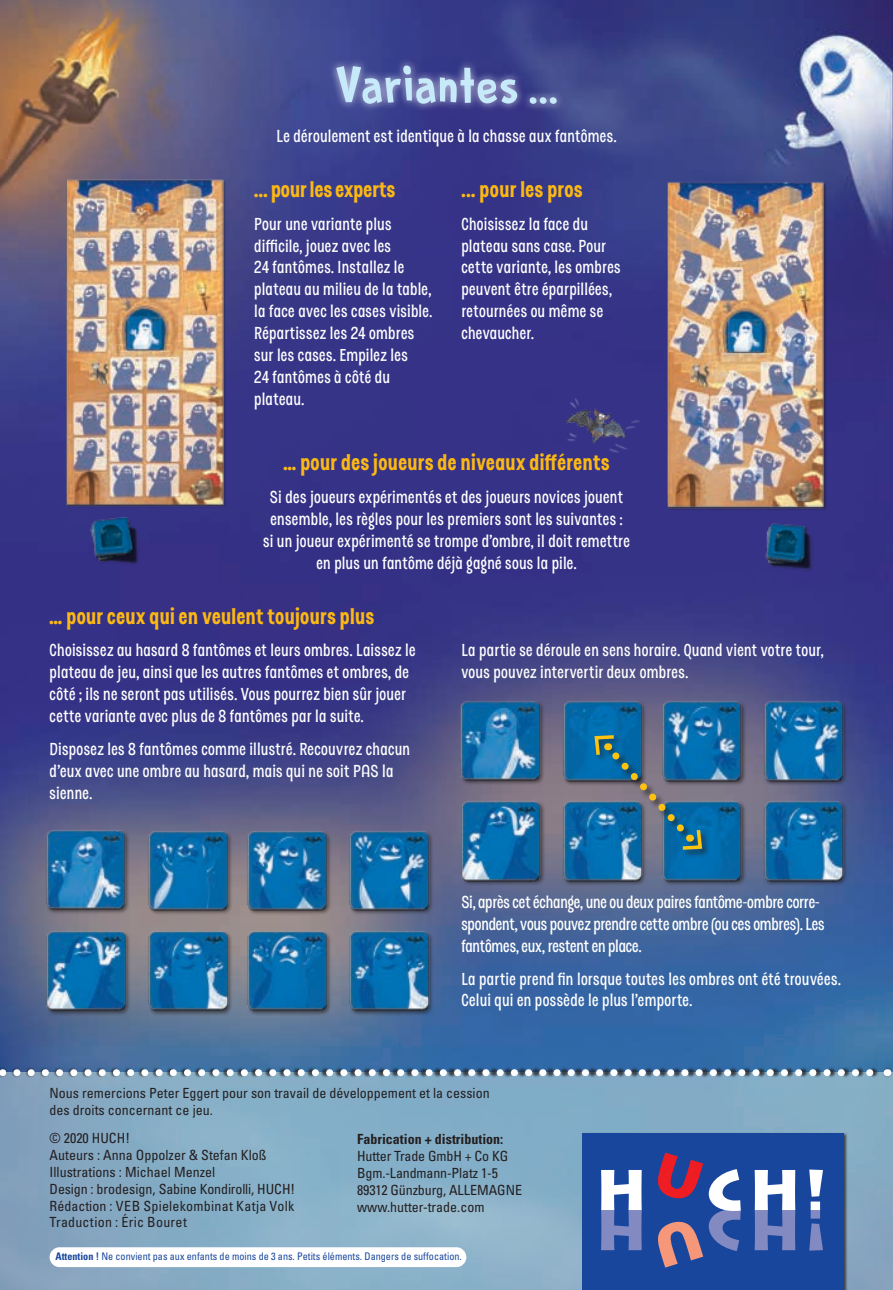
<style>
.page{position:relative;width:893px;height:1290px;background:#fff}
.page>*{position:absolute;margin:0;border:0;box-sizing:border-box;transform-origin:0 0}
.t1{font:52.5px "Prince Frog";letter-spacing:.01em;color:#c6eafa}
.t2{font:900 24.5px "D Sert Alt";letter-spacing:.02em;color:#fcb814}
.t3{font:600 19.25px/21.9px "D Sert Alt";letter-spacing:.015em;color:#fff}
.t4{font:600 19.25px/21.9px "D Sert Alt";letter-spacing:-.01em;color:#fff}
.t5{font:condensed 14px/16.8px "Univers";color:#231f20}
.t6{font:700 condensed 14px "Univers";color:#231f20}
.t7{font:condensed 10.5px "Univers";color:#18469d}
.s1{font-weight:700}
</style>
<div class="page">
<img style="left:0;top:0;width:878px;height:1067px">
<img style="left:878px;top:0;width:15px;height:1072px">
<svg style="left:0;top:1072px;width:893px;height:218px;background:#86acc5"></svg>
<div style="left:460px;top:700px;width:85px;height:86px;background:#231f20;opacity:.6"></div>
<img style="left:459px;top:698px;width:83px;height:83px">
<div style="left:460px;top:801px;width:85px;height:86px;background:#231f20;opacity:.6"></div>
<img style="left:459px;top:799px;width:84px;height:83px">
<div style="left:562px;top:701px;width:85px;height:85px;background:#231f20;opacity:.6"></div>
<img style="left:561px;top:699px;width:83px;height:83px">
<div style="left:562px;top:801px;width:85px;height:86px;background:#231f20;opacity:.6"></div>
<img style="left:561px;top:799px;width:83px;height:83px">
<div style="left:661px;top:701px;width:85px;height:85px;background:#231f20;opacity:.6"></div>
<img style="left:660px;top:699px;width:84px;height:83px">
<div style="left:661px;top:801px;width:85px;height:86px;background:#231f20;opacity:.6"></div>
<img style="left:660px;top:799px;width:84px;height:83px">
<div style="left:763px;top:701px;width:85px;height:85px;background:#231f20;opacity:.6"></div>
<img style="left:762px;top:699px;width:83px;height:83px">
<div style="left:763px;top:801px;width:85px;height:86px;background:#231f20;opacity:.6"></div>
<img style="left:762px;top:799px;width:83px;height:83px">
<div style="left:593px;top:733px;width:118px;height:125px;background:#231f20;opacity:.75"></div>
<svg style="left:592px;top:733px;width:112px;height:119px;background:#3d7192"></svg>
<div style="left:45px;top:830px;width:85px;height:85px;background:#231f20;opacity:.6"></div>
<img style="left:44px;top:827px;width:84px;height:84px">
<div style="left:46px;top:930px;width:85px;height:86px;background:#231f20;opacity:.6"></div>
<img style="left:45px;top:928px;width:83px;height:84px">
<div style="left:148px;top:830px;width:85px;height:86px;background:#231f20;opacity:.6"></div>
<img style="left:147px;top:828px;width:83px;height:83px">
<div style="left:148px;top:930px;width:85px;height:86px;background:#231f20;opacity:.6"></div>
<img style="left:147px;top:928px;width:83px;height:84px">
<div style="left:247px;top:830px;width:85px;height:86px;background:#231f20;opacity:.6"></div>
<img style="left:246px;top:828px;width:83px;height:83px">
<div style="left:247px;top:930px;width:85px;height:86px;background:#231f20;opacity:.6"></div>
<img style="left:246px;top:928px;width:83px;height:84px">
<div style="left:349px;top:830px;width:85px;height:86px;background:#231f20;opacity:.6"></div>
<img style="left:348px;top:828px;width:83px;height:83px">
<div style="left:349px;top:930px;width:85px;height:86px;background:#231f20;opacity:.6"></div>
<img style="left:348px;top:928px;width:83px;height:84px">
<img style="left:543px;top:388px;width:113px;height:78px">
<img style="left:656px;top:171px;width:179px;height:416px">
<img style="left:56px;top:174px;width:178px;height:392px">
<div style="left:328px;top:57px;width:237px;height:55px;background:#fff;opacity:.75"></div>
<div style="left:50px;top:1247px;width:416px;height:20px;background:#fff;border-radius:10px"></div>
<div style="left:0;top:1067px;width:892px;height:11px;background:#231f20;opacity:.75"></div>
<svg style="left:0;top:1069px;width:880px;height:7px"></svg>
<div style="left:582px;top:1132px;width:266px;height:158px;background:#231f20;opacity:.75"></div>
<div style="left:582px;top:1133px;width:261px;height:157px;background:#18469d"></div>
<svg style="left:658px;top:1152px;width:45px;height:47px"></svg>
<svg style="left:658px;top:1221px;width:45px;height:46px"></svg>
<svg style="left:601px;top:1170px;width:41px;height:80px"></svg>
<svg style="left:709px;top:1169px;width:32px;height:82px"></svg>
<svg style="left:755px;top:1170px;width:40px;height:80px"></svg>
<svg style="left:809px;top:1169px;width:14px;height:81px"></svg>
<h1 class="t1" style="left:335px;top:53px;width:225px">Variantes …</h1>
<p class="t3" style="left:276px;top:125px;width:342px">Le déroulement est identique à la chasse aux fantômes.</p>
<p class="t2" style="left:254px;top:174px;width:142px">... pour les experts</p>
<p class="t3" style="left:254px;top:213px;width:179px">Pour une variante plus difficile, jouez avec les<br>24 fantômes. Installez le plateau au milieu de la table, la face avec les cases visible.<br>Répartissez les 24 ombres sur les cases. Empilez les<br>24 fantômes à côté du plateau.</p>
<p class="t2" style="left:461px;top:174px;width:123px">... pour les pros</p>
<p class="t3" style="left:461px;top:213px;width:161px">Choisissez la face du plateau sans case. Pour cette variante, les ombres peuvent être éparpillées, retournées ou même se chevaucher.</p>
<p class="t2" style="left:284px;top:447px;width:327px">… pour des joueurs de niveaux différents</p>
<p class="t3" style="left:263px;top:486px;width:368px;text-align:center">Si des joueurs expérimentés et des joueurs novices jouent ensemble, les règles pour les premiers sont les suivantes : si un joueur expérimenté se trompe d’ombre, il doit remettre en plus un fantôme déjà gagné sous la pile.</p>
<p class="t2" style="left:50px;top:601px;width:326px">… pour ceux qui en veulent toujours plus</p>
<p class="t3" style="left:50px;top:639px;width:367px">Choisissez au hasard 8 fantômes et leurs ombres. Laissez le plateau de jeu, ainsi que les autres fantômes et ombres, de côté ; ils ne seront pas utilisés. Vous pourrez bien sûr jouer cette variante avec plus de 8 fantômes par la suite.</p>
<p class="t3" style="left:50px;top:738px;width:362px">Disposez les 8 fantômes comme illustré. Recouvrez chacun d’eux avec une ombre au hasard, mais qui ne soit PAS la sienne.</p>
<p class="t3" style="left:461px;top:639px;width:364px">La partie se déroule en sens horaire. Quand vient votre tour, vous pouvez intervertir deux ombres.</p>
<p class="t4" style="left:461px;top:891px;width:365px">Si, après cet échange, une ou deux paires fantôme-ombre corre&shy;spondent, vous pouvez prendre cette ombre (ou ces ombres). Les fantômes, eux, restent en place.</p>
<p class="t3" style="left:461px;top:967px;width:381px">La partie prend fin lorsque toutes les ombres ont été trouvées.<br>Celui qui en possède le plus l’emporte.</p>
<p class="t5" style="left:50px;top:1084px;width:442px">Nous remercions Peter Eggert pour son travail de développement et la cession des droits concernant ce jeu.</p>
<p class="t5" style="left:50px;top:1130px;width:247px">© 2020 HUCH!<br>Auteurs : Anna Oppolzer &amp; Stefan Kloß<br>Illustrations : Michael Menzel<br>Design : brodesign, Sabine Kondirolli, HUCH!<br>Rédaction : VEB Spielekombinat Katja Volk<br>Traduction : Éric Bouret</p>
<p class="t6" style="left:357px;top:1131px;width:148px">Fabrication + distribution:</p>
<p class="t5" style="left:357px;top:1147px;width:166px">Hutter Trade GmbH + Co KG<br>Bgm.-Landmann-Platz 1-5<br>89312 Günzburg, ALLEMAGNE www.hutter-trade.com</p>
<p class="t7" style="left:56px;top:1249px;width:408px"><span class="s1">Attention !</span> Ne convient pas aux enfants de moins de 3 ans. Petits éléments. Dangers de suffocation.</p>
</div>
